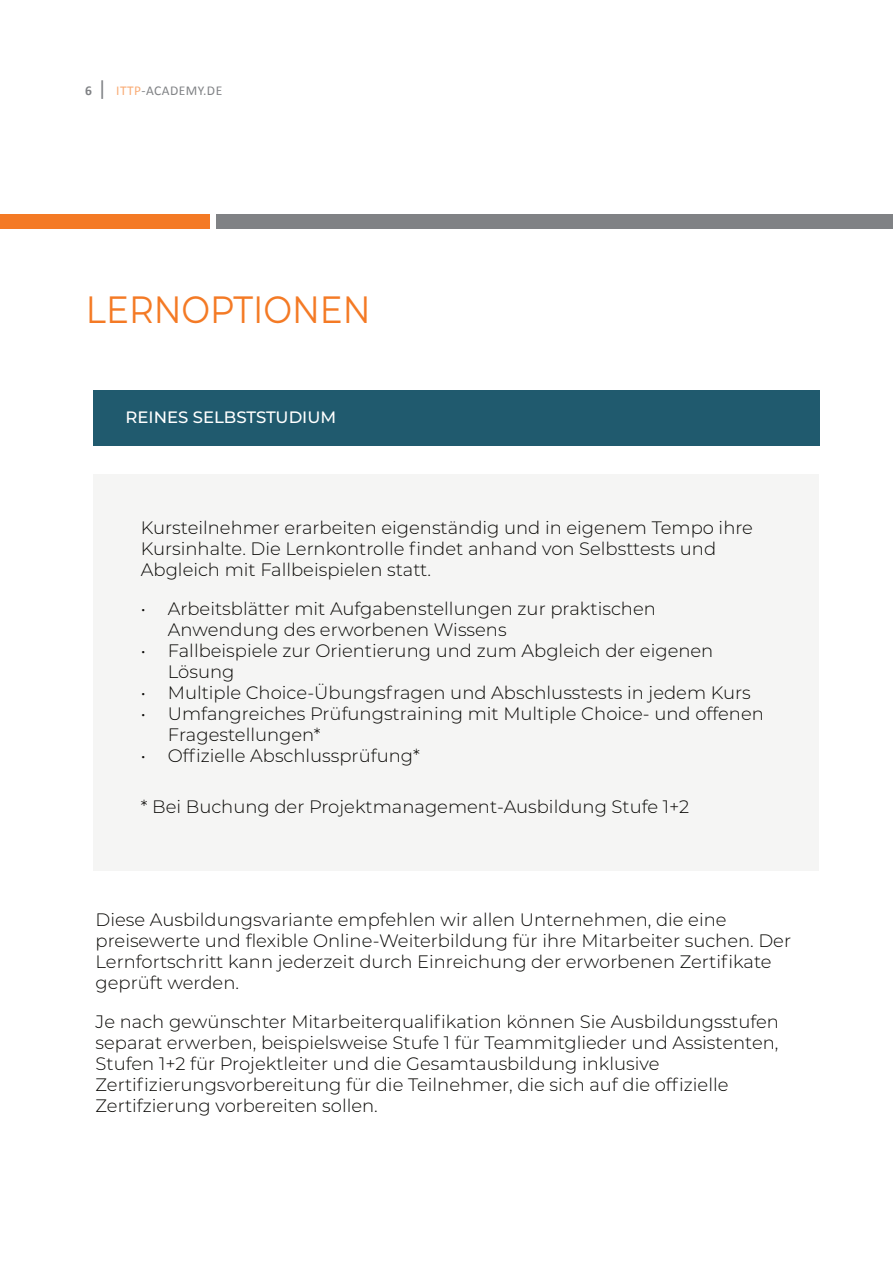
<style>
.page{position:relative;width:893px;height:1263px;background:#fff}
.page>*{position:absolute;margin:0;border:0;box-sizing:border-box;transform-origin:0 0}
.t1{font:37.95px "Montserrat";color:#f47a25;scale:.9 1}
.t2{font:300 18px/21px "Montserrat";color:#080704}
.t3{font:500 16.5px "Montserrat";color:#fff}
.t4{font:13.5px "Calibri";letter-spacing:.03em;color:#808285}
.s1{font-weight:700}
.s2{font-size:21px}
.s3{color:#f9ab74}
</style>
<div class="page">
<div style="left:93px;top:390px;width:726px;height:56px;background:#205a6e"></div>
<div style="left:216px;top:214px;width:677px;height:15px;background:#808285"></div>
<div style="left:0;top:214px;width:210px;height:15px;background:#f47a25"></div>
<div style="left:93px;top:474px;width:726px;height:397px;background:#f5f5f4"></div>
<p class="t4" style="left:85px;top:85px;width:139px"><span class="s1">6</span> <span class="s2">|</span> <span class="s3">ITTP</span>-ACADEMY.DE</p>
<h1 class="t1" style="left:86px;top:286px;width:318px">LERNOPTIONEN</h1>
<p class="t3" style="left:126px;top:407px;width:212px">REINES SELBSTSTUDIUM</p>
<p class="t2" style="left:141px;top:517px;width:614px">Kursteilnehmer erarbeiten eigenständig und in eigenem Tempo ihre<br>Kursinhalte. Die Lernkontrolle findet anhand von Selbsttests und<br>Abgleich mit Fallbeispielen statt.</p>
<p class="t2" style="left:168px;top:598px;width:489px;text-indent:-27px">• Arbeitsblätter mit Aufgabenstellungen zur praktischen<br>Anwendung des erworbenen Wissens</p>
<p class="t2" style="left:168px;top:640px;width:547px;text-indent:-27px">• Fallbeispiele zur Orientierung und zum Abgleich der eigenen<br>Lösung</p>
<p class="t2" style="left:141px;top:682px;width:611px">• Multiple Choice-Übungsfragen und Abschlusstests in jedem Kurs</p>
<p class="t2" style="left:168px;top:703px;width:597px;text-indent:-27px">• Umfangreiches Prüfungstraining mit Multiple Choice- und offenen<br>Fragestellungen*</p>
<p class="t2" style="left:141px;top:745px;width:280px">• Offizielle Abschlussprüfung*</p>
<p class="t2" style="left:141px;top:796px;width:550px">* Bei Buchung der Projektmanagement-Ausbildung Stufe 1+2</p>
<p class="t2" style="left:96px;top:909px;width:697px">Diese Ausbildungsvariante empfehlen wir allen Unternehmen, die eine preisewerte und flexible Online-Weiterbildung für ihre Mitarbeiter suchen. Der Lernfortschritt kann jederzeit durch Einreichung der erworbenen Zertifikate geprüft werden.</p>
<p class="t2" style="left:96px;top:1011px;width:685px">Je nach gewünschter Mitarbeiterqualifikation können Sie Ausbildungsstufen separat erwerben, beispielsweise Stufe 1 für Teammitglieder und Assistenten, Stufen 1+2 für Projektleiter und die Gesamtausbildung inklusive Zertifizierungsvorbereitung für die Teilnehmer, die sich auf die offizielle Zertifzierung vorbereiten sollen.</p>
</div>
